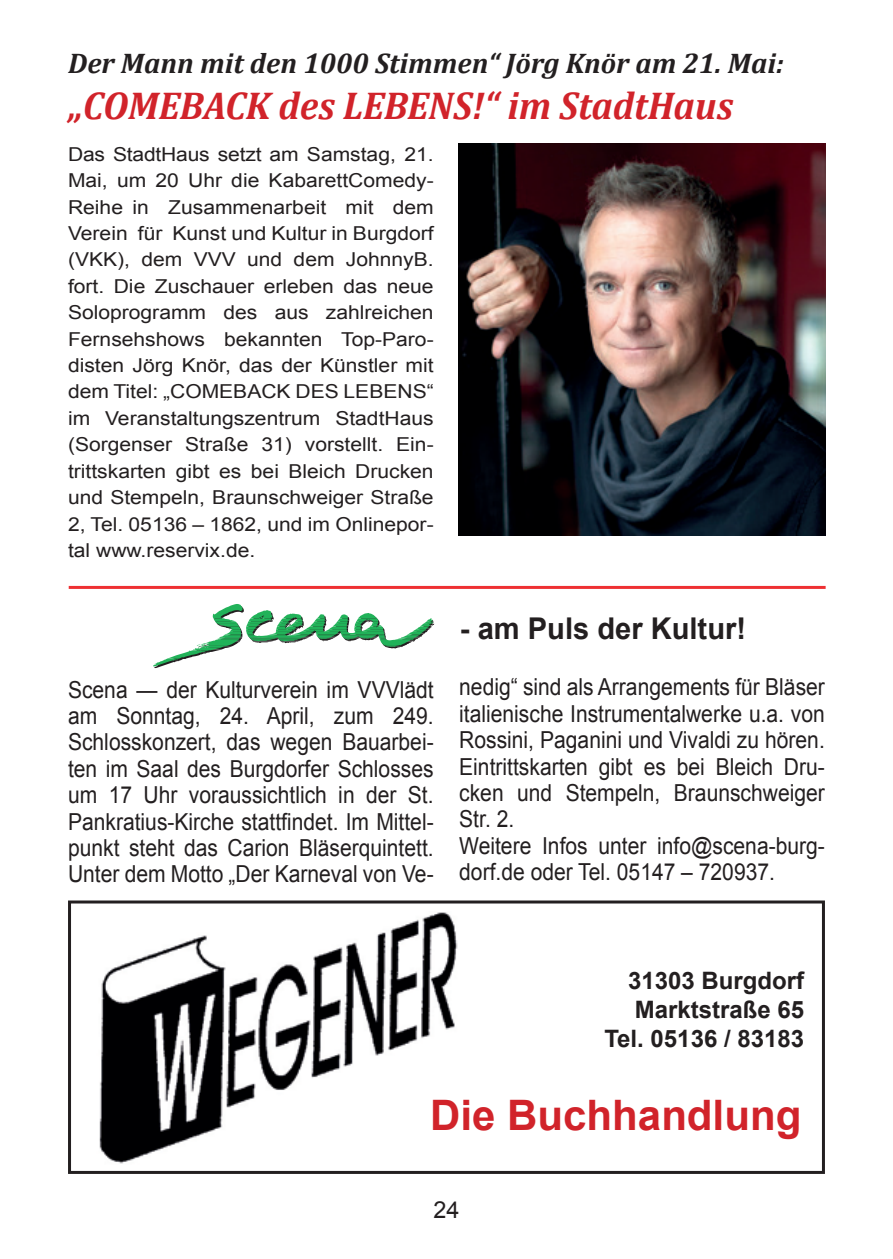
<style>
.page{position:relative;width:893px;height:1259px;background:#fff}
.page>*{position:absolute;margin:0;border:0;box-sizing:border-box;transform-origin:0 0}
.t1{font:700 42px "Arial";color:#d1232a}
.t2{font:italic 700 39px "Cambria";color:#d1232a;scale:.96 1}
.t3{font:700 30px "Arial";color:#231f20}
.t4{font:italic 700 28.5px "Cambria";color:#231f20}
.t5{font:700 24px/28.8px "Arial";color:#231f20;text-align:right}
.t6{font:23.4px/26.4px "Arial";color:#231f20;text-align:justify;scale:.9 1}
.t7{font:23.4px "Arial";color:#231f20}
.t8{font:19.2px/26.4px "Arial";color:#231f20;text-align:justify;scale:1.1 1}
</style>
<div class="page">
<img style="left:99px;top:912px;width:359px;height:252px">
<div style="left:68px;top:900px;width:757px;height:274px;border:3px solid #231f20"></div>
<hr style="left:69px;top:586px;width:757px;height:3px;background:#ee3032">
<svg style="left:153px;top:604px;width:281px;height:65px"></svg>
<img style="left:459px;top:144px;width:366px;height:391px">
<p class="t4" style="left:68px;top:43px;width:717px">Der Mann mit den 1000 Stimmen“ Jörg Knör am 21. Mai:</p>
<h2 class="t2" style="left:68px;top:79px;width:694px">„COMEBACK des LEBENS!“ im StadtHaus</h2>
<p class="t8" style="left:68px;top:141px;width:334px">Das StadtHaus setzt am Samstag, 21.<br>Mai, um 20 Uhr die KabarettComedy-Reihe in Zusammenarbeit mit dem Verein für Kunst und Kultur in Burgdorf (VKK), dem VVV und dem JohnnyB. fort. Die Zuschauer erleben das neue Soloprogramm des aus zahlreichen Fernsehshows bekannten Top-Paro&shy;disten Jörg Knör, das der Künstler mit dem Titel: „COMEBACK DES LEBENS“ im Veranstaltungszentrum StadtHaus (Sorgenser Straße 31) vorstellt. Ein&shy;trittskarten gibt es bei Bleich Drucken und Stempeln, Braunschweiger Straße 2, Tel. 05136 – 1862, und im Onlinepor&shy;tal www.reservix.de.</p>
<p class="t3" style="left:460px;top:609px;width:288px">- am Puls der Kultur!</p>
<p class="t6" style="left:68px;top:676px;width:408px">Scena — der Kulturverein im VVVlädt am Sonntag, 24. April, zum 249.<br>Schlosskonzert, das wegen Bauarbei&shy;ten im Saal des Burgdorfer Schlosses um 17 Uhr voraussichtlich in der St.<br>Pankratius-Kirche stattfindet. Im Mittel&shy;punkt steht das Carion Bläserquintett.<br>Unter dem Motto „Der Karneval von Ve-</p>
<p class="t6" style="left:459px;top:674px;width:408px;text-align:left">nedig“ sind als Arrangements für Bläser italienische Instrumentalwerke u.a. von Rossini, Paganini und Vivaldi zu hören.<br>Eintrittskarten gibt es bei Bleich Dru&shy;cken und Stempeln, Braunschweiger Str. 2.<br>Weitere Infos unter info@scena-burg&shy;dorf.de oder Tel. 05147 – 720937.</p>
<p class="t5" style="left:604px;top:967px;width:201px">31303 Burgdorf<br>Marktstraße 65<br>Tel. 05136 / 83183</p>
<h1 class="t1" style="left:430px;top:1087px;width:373px">Die Buchhandlung</h1>
<p class="t7" style="left:433px;top:1194px;width:28px">24</p>
</div>
